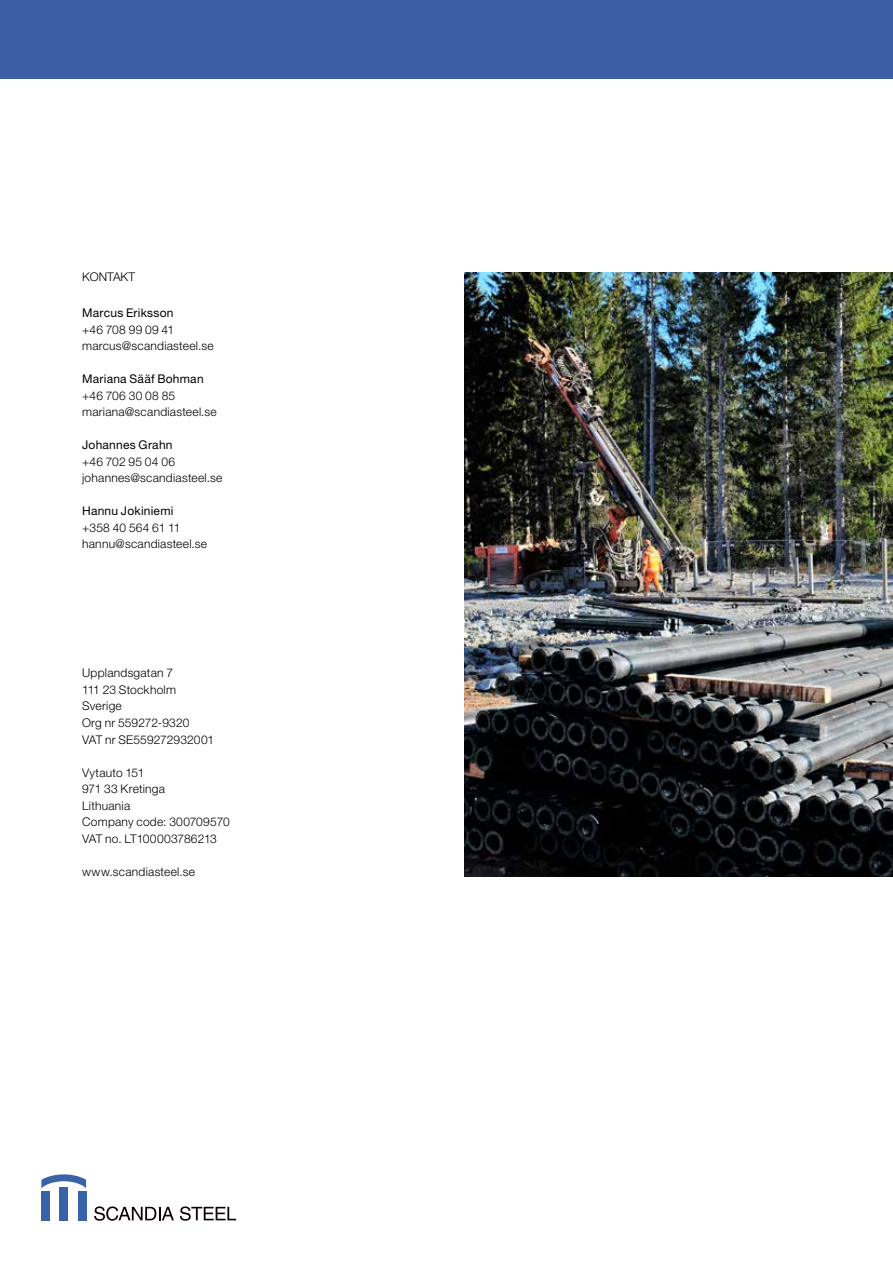
<style>
.page{position:relative;width:893px;height:1263px;background:#fff}
.page>*{position:absolute;margin:0;border:0;box-sizing:border-box;transform-origin:0 0}
.t1{font:300 12px/16.5px "Helvetica Neue LT Pro";letter-spacing:.02em;color:#000}
.t2{font:12px "Helvetica Neue LT Pro";letter-spacing:.02em;color:#000}
.t3{font:300 12px "Helvetica Neue LT Pro";color:#000}
</style>
<div class="page">
<div style="left:0;top:0;width:893px;height:79px;background:#3d5da4"></div>
<svg style="left:41px;top:1174px;width:45px;height:14px"></svg>
<div style="left:41px;top:1191px;width:9px;height:30px;background:#3963a9"></div>
<div style="left:78px;top:1191px;width:8px;height:30px;background:#3963a9"></div>
<div style="left:60px;top:1187px;width:8px;height:34px;background:#3963a9"></div>
<svg style="left:94px;top:1206px;width:80px;height:15px"></svg>
<svg style="left:180px;top:1206px;width:56px;height:15px"></svg>
<img style="left:465px;top:273px;width:428px;height:603px">
<p class="t3" style="left:82px;top:270px;width:54px">KONTAKT</p>
<p class="t2" style="left:82px;top:306px;width:93px">Marcus Eriksson</p>
<p class="t1" style="left:82px;top:321px;width:133px">+46 708 99 09 41 marcus@scandiasteel.se</p>
<p class="t2" style="left:82px;top:372px;width:123px">Mariana Sääf Bohman</p>
<p class="t1" style="left:82px;top:387px;width:136px">+46 706 30 08 85 mariana@scandiasteel.se</p>
<p class="t2" style="left:82px;top:438px;width:92px">Johannes Grahn</p>
<p class="t1" style="left:82px;top:453px;width:142px">+46 702 95 04 06 johannes@scandiasteel.se</p>
<p class="t2" style="left:82px;top:504px;width:93px">Hannu Jokiniemi</p>
<p class="t1" style="left:82px;top:519px;width:127px">+358 40 564 61 11 hannu@scandiasteel.se</p>
<p class="t1" style="left:82px;top:665px;width:134px">Upplandsgatan 7<br>111 23 Stockholm<br>Sverige<br>Org nr 559272-9320<br>VAT nr SE559272932001</p>
<p class="t1" style="left:82px;top:764px;width:149px">Vytauto 151<br>971 33 Kretinga<br>Lithuania<br>Company code: 300709570<br>VAT no. LT100003786213</p>
<p class="t1" style="left:82px;top:863px;width:114px">www.scandiasteel.se</p>
</div>
